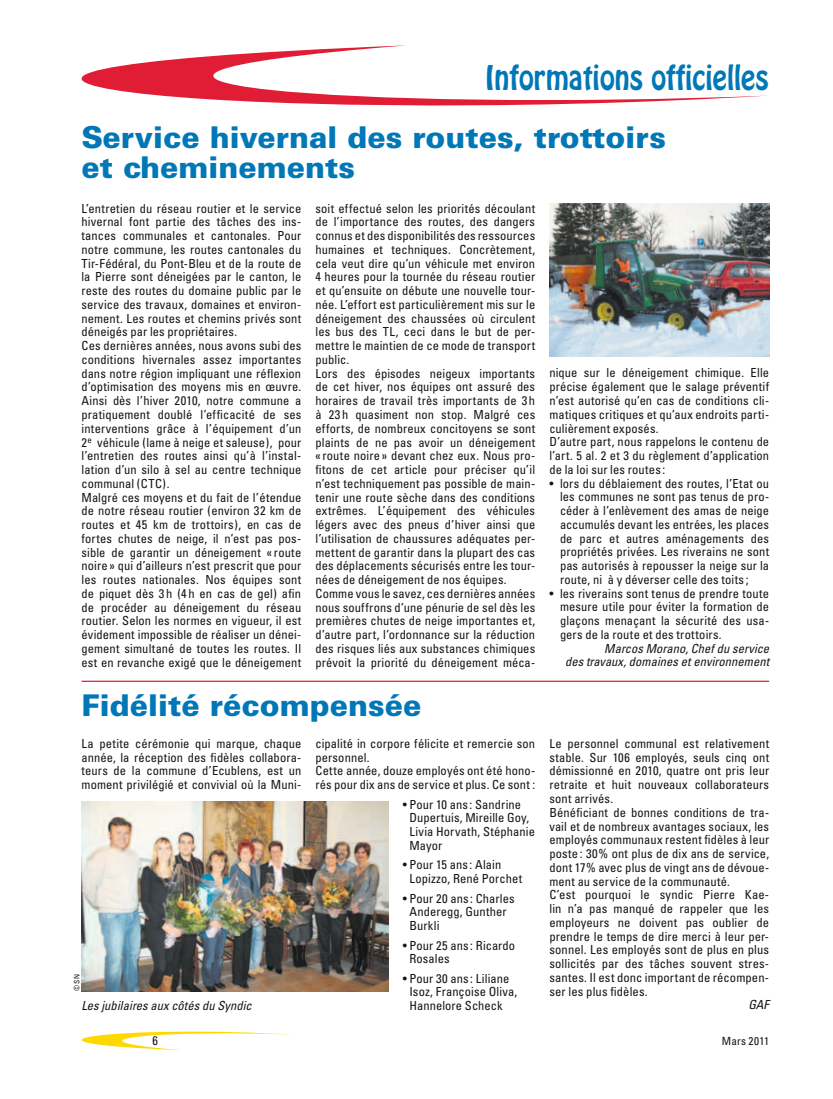
<style>
.page{position:relative;width:833px;height:1099px;background:#fff}
.page>*{position:absolute;margin:0;border:0;box-sizing:border-box;transform-origin:0 0}
.t1{font:900 30px/30px "Univers";color:#0077b7}
.t2{font:30px "Hobo";color:#0077b7;scale:.9 1}
.t3{font:condensed 12.5px/13.8px "Univers";letter-spacing:.01em;color:#151518}
.t4{font:italic condensed 12.5px/13.8px "Univers";letter-spacing:.005em;color:#151518;text-align:right}
.t5{font:condensed 11.25px "Univers";letter-spacing:.02em;color:#151518}
.t6{font:condensed 7.5px "Univers";color:#151518}
</style>
<div class="page">
<svg style="left:81px;top:1031px;width:211px;height:19px"></svg>
<svg style="left:81px;top:45px;width:686px;height:60px"></svg>
<img style="left:549px;top:204px;width:220px;height:153px">
<hr style="left:81px;top:680px;width:688px;height:2px;background:#e11d35">
<img style="left:82px;top:801px;width:306px;height:190px">
<h1 class="t2" style="left:485px;top:57px;width:316px">Informations officielles</h1>
<h1 class="t1" style="left:81px;top:122px;width:586px">Service hivernal des routes, trottoirs et cheminements</h1>
<p class="t3" style="left:81px;top:201px;width:221px">L’entretien du réseau routier et le service hivernal font partie des tâches des ins&shy;tances communales et cantonales. Pour notre commune, les routes cantonales du Tir-Fédéral, du Pont-Bleu et de la route de la Pierre sont déneigées par le canton, le reste des routes du domaine public par le service des travaux, domaines et environ&shy;nement. Les routes et chemins privés sont déneigés par les propriétaires.<br>Ces dernières années, nous avons subi des conditions hivernales assez importantes dans notre région impliquant une réflexion d’optimisation des moyens mis en œuvre.<br>Ainsi dès l’hiver 2010, notre commune a pratiquement doublé l’efficacité de ses interventions grâce à l’équipement d’un 2<sup>e</sup> véhicule (lame à neige et saleuse), pour l’entretien des routes ainsi qu’à l’instal&shy;lation d’un silo à sel au centre technique communal (CTC).<br>Malgré ces moyens et du fait de l’étendue de notre réseau routier (environ 32 km de routes et 45 km de trottoirs), en cas de fortes chutes de neige, il n’est pas pos&shy;sible de garantir un déneigement « route noire » qui d’ailleurs n’est prescrit que pour les routes nationales. Nos équipes sont de piquet dès 3 h (4 h en cas de gel) afin de procéder au déneigement du réseau routier. Selon les normes en vigueur, il est évidement impossible de réaliser un dénei&shy;gement simultané de toutes les routes. Il est en revanche exigé que le déneigement</p>
<p class="t3" style="left:315px;top:201px;width:221px">soit effectué selon les priorités découlant de l’importance des routes, des dangers connus et des disponibilités des ressources humaines et techniques. Concrètement, cela veut dire qu’un véhicule met environ 4 heures pour la tournée du réseau routier et qu’ensuite on débute une nouvelle tour&shy;née. L’effort est particulièrement mis sur le déneigement des chaussées où circulent les bus des TL, ceci dans le but de per&shy;mettre le maintien de ce mode de transport public.<br>Lors des épisodes neigeux importants de cet hiver, nos équipes ont assuré des horaires de travail très importants de 3 h à 23 h quasiment non stop. Malgré ces efforts, de nombreux concitoyens se sont plaints de ne pas avoir un déneigement « route noire » devant chez eux. Nous pro&shy;fitons de cet article pour préciser qu’il n’est techniquement pas possible de main&shy;tenir une route sèche dans des conditions extrêmes. L’équipement des véhicules légers avec des pneus d’hiver ainsi que l’utilisation de chaussures adéquates per&shy;mettent de garantir dans la plupart des cas des déplacements sécurisés entre les tour&shy;nées de déneigement de nos équipes.<br>Comme vous le savez, ces dernières années nous souffrons d’une pénurie de sel dès les premières chutes de neige importantes et, d’autre part, l’ordonnance sur la réduction des risques liés aux substances chimiques prévoit la priorité du déneigement méca-</p>
<h1 class="t1" style="left:81px;top:689px;width:341px">Fidélité récompensée</h1>
<p class="t3" style="left:81px;top:736px;width:221px;text-align:justify">La petite cérémonie qui marque, chaque année, la réception des fidèles collabora&shy;teurs de la commune d’Ecublens, est un moment privilégié et convivial où la Muni-</p>
<p class="t3" style="left:315px;top:736px;width:221px">cipalité in corpore félicite et remercie son personnel.<br>Cette année, douze employés ont été hono&shy;rés pour dix ans de service et plus. Ce sont :</p>
<p class="t3" style="left:409px;top:797px;width:127px;text-indent:-7px">• Pour 10 ans : Sandrine<br>Dupertuis, Mireille Goy,<br>Livia Horvath, Stéphanie<br>Mayor</p>
<p class="t3" style="left:409px;top:857px;width:114px;text-indent:-7px">• Pour 15 ans : Alain<br>Lopizzo, René Porchet</p>
<p class="t3" style="left:409px;top:891px;width:107px;text-indent:-7px">• Pour 20 ans : Charles<br>Anderegg, Gunther<br>Burkli</p>
<p class="t3" style="left:409px;top:938px;width:107px;text-indent:-7px">• Pour 25 ans : Ricardo<br>Rosales</p>
<p class="t3" style="left:409px;top:971px;width:109px;text-indent:-7px">• Pour 30 ans : Liliane<br>Isoz, Françoise Oliva,<br>Hannelore Scheck</p>
<p class="t6" style="left:72px;top:991px;width:19px;rotate:-90deg">© SN</p>
<p class="t4" style="left:81px;top:998px;width:172px">Les jubilaires aux côtés du Syndic</p>
<p class="t3" style="left:549px;top:366px;width:221px">nique sur le déneigement chimique. Elle précise également que le salage préventif n’est autorisé qu’en cas de conditions cli&shy;matiques critiques et qu’aux endroits parti&shy;culièrement exposés.<br>D’autre part, nous rappelons le contenu de l’art. 5 al. 2 et 3 du règlement d’application de la loi sur les routes :</p>
<p class="t3" style="left:560px;top:476px;width:211px;text-align:justify;text-indent:-11px">• lors du déblaiement des routes, l’Etat ou les communes ne sont pas tenus de pro&shy;céder à l’enlèvement des amas de neige accumulés devant les entrées, les places de parc et autres aménagements des propriétés privées. Les riverains ne sont pas autorisés à repousser la neige sur la route, ni à y déverser celle des toits ;</p>
<p class="t3" style="left:560px;top:586px;width:211px;text-align:justify;text-indent:-11px">• les riverains sont tenus de prendre toute mesure utile pour éviter la formation de glaçons menaçant la sécurité des usa&shy;gers de la route et des trottoirs.</p>
<p class="t4" style="left:565px;top:641px;width:206px">Marcos Morano, Chef du service<br>des travaux, domaines et environnement</p>
<p class="t3" style="left:549px;top:736px;width:221px">Le personnel communal est relativement stable. Sur 106 employés, seuls cinq ont démissionné en 2010, quatre ont pris leur retraite et huit nouveaux collaborateurs sont arrivés.<br>Bénéficiant de bonnes conditions de tra&shy;vail et de nombreux avantages sociaux, les employés communaux restent fidèles à leur poste : 30% ont plus de dix ans de service, dont 17% avec plus de vingt ans de dévoue&shy;ment au service de la communauté.<br>C’est pourquoi le syndic Pierre Kae&shy;lin n’a pas manqué de rappeler que les employeurs ne doivent pas oublier de prendre le temps de dire merci à leur per&shy;sonnel. Les employés sont de plus en plus sollicités par des tâches souvent stres&shy;santes. Il est donc important de récompen&shy;ser les plus fidèles.</p>
<p class="t4" style="left:748px;top:997px;width:22px">GAF</p>
<p class="t3" style="left:152px;top:1033px;width:7px">6</p>
<p class="t5" style="left:722px;top:1033px;width:49px">Mars 2011</p>
</div>
